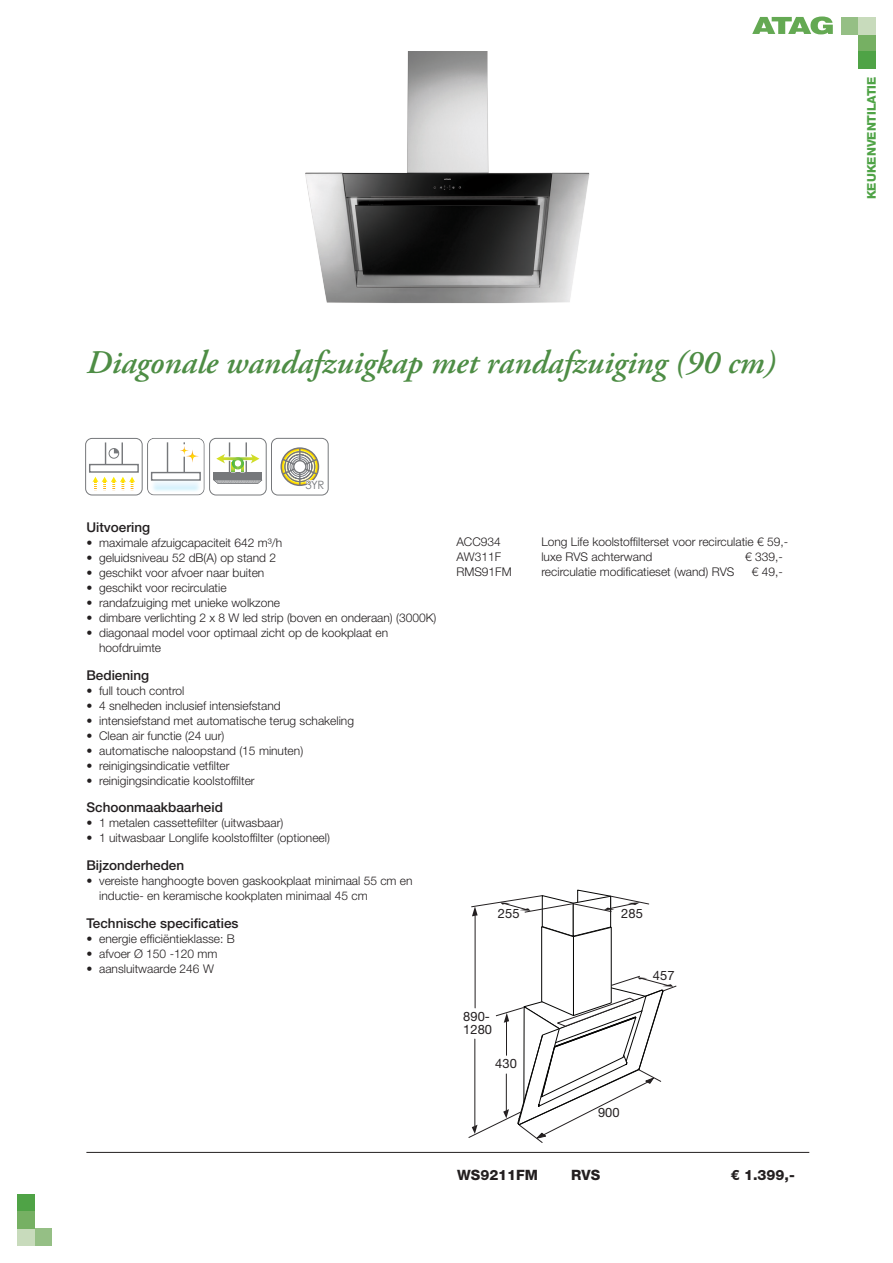
<style>
.page{position:relative;width:893px;height:1263px;background:#fff}
.page>*{position:absolute;margin:0;border:0;box-sizing:border-box;transform-origin:0 0}
.productnaam{font:italic 600 33px "Adobe Garamond Pro";color:#4e8d45}
.type_overzicht{font:800 14.25px "Helvetica Neue LT Std";color:#231f20}
.producttekst_tussenk{font:500 13.5px "Helvetica Neue LT Std";color:#231f20}
.t1{font:12.9px/12.9px "Helvetica Neue";letter-spacing:.01em;color:#231f20}
.accessoire_overzicht{font:300 12px/15px "Helvetica Neue LT Std";color:#231f20}
.t2{font:800 12px "Helvetica Neue LT Std";color:#4fa346}
.t3{font:11.4px "Century Gothic";color:#76787b}
</style>
<div class="page">
<div style="left:859px;top:34px;width:17px;height:17px;background:#76b063"></div>
<div style="left:842px;top:17px;width:17px;height:17px;background:#95bf85"></div>
<div style="left:859px;top:51px;width:17px;height:17px;background:#4fa346"></div>
<div style="left:859px;top:17px;width:17px;height:17px;background:#c8dbbc"></div>
<div style="left:17px;top:1195px;width:17px;height:17px;background:#4fa346"></div>
<div style="left:34px;top:1229px;width:17px;height:17px;background:#95bf85"></div>
<div style="left:17px;top:1229px;width:17px;height:17px;background:#c8dbbc"></div>
<div style="left:17px;top:1212px;width:17px;height:17px;background:#76b063"></div>
<svg style="left:752px;top:16px;width:81px;height:18px"></svg>
<div style="left:85px;top:438px;width:58px;height:57px;border:1px solid #76787b;border-radius:6px"></div>
<div style="left:89px;top:464px;width:50px;height:9px;border:1px solid #76787b"></div>
<svg style="left:105px;top:442px;width:1px;height:23px"></svg>
<svg style="left:92px;top:477px;width:43px;height:12px"></svg>
<hr style="left:94px;top:487px;width:40px;height:1px;background:#fff">
<hr style="left:94px;top:485px;width:40px;height:1px;background:#fff">
<hr style="left:94px;top:483px;width:40px;height:1px;background:#fff">
<div style="left:109px;top:448px;width:10px;height:11px;border:1px solid #76787b;border-radius:50%"></div>
<svg style="left:114px;top:442px;width:9px;height:23px"></svg>
<img style="left:147px;top:438px;width:58px;height:57px">
<div style="left:209px;top:438px;width:58px;height:57px;border:1px solid #76787b;border-radius:6px"></div>
<hr style="left:246px;top:442px;width:1px;height:31px;background:#76787b">
<hr style="left:229px;top:442px;width:1px;height:31px;background:#76787b">
<svg style="left:213px;top:451px;width:50px;height:33px"></svg>
<svg style="left:282px;top:448px;width:36px;height:37px"></svg>
<svg style="left:283px;top:449px;width:34px;height:35px"></svg>
<div style="left:283px;top:450px;width:34px;height:33px;background:#ffe201;border-radius:50%"></div>
<svg style="left:284px;top:450px;width:32px;height:33px"></svg>
<div style="left:285px;top:452px;width:30px;height:29px;background:#787a7b;border-radius:50%"></div>
<svg style="left:285px;top:452px;width:29px;height:29px"></svg>
<div style="left:286px;top:453px;width:27px;height:27px;background:#fcf5bd;border-radius:50%"></div>
<svg style="left:287px;top:453px;width:26px;height:27px"></svg>
<hr style="left:299px;top:448px;width:2px;height:37px;background:#76787b">
<div style="left:280px;top:447px;width:39px;height:39px;border:1px solid #76787b;border-radius:50%"></div>
<div style="left:290px;top:456px;width:20px;height:21px;border:1px solid #76787b;border-radius:50%"></div>
<div style="left:285px;top:451px;width:30px;height:31px;border:1px solid #76787b;border-radius:50%"></div>
<div style="left:287px;top:454px;width:25px;height:25px;border:1px solid #76787b;border-radius:50%"></div>
<div style="left:271px;top:438px;width:58px;height:57px;border:1px solid #76787b;border-radius:6px"></div>
<svg style="left:281px;top:457px;width:39px;height:29px"></svg>
<img style="left:305px;top:51px;width:285px;height:252px">
<hr style="left:86px;top:1152px;width:723px;height:1px;background:#231f20">
<svg style="left:468px;top:889px;width:209px;height:254px"></svg>
<p class="productnaam" style="left:86px;top:343px;width:690px">Diagonale wandafzuigkap met randafzuiging (90 cm)</p>
<p class="t3" style="left:306px;top:477px;width:20px">3YR</p>
<p class="producttekst_tussenk" style="left:86px;top:519px;width:65px">Uitvoering</p>
<p class="accessoire_overzicht" style="left:86px;top:535px;width:197px">• maximale afzuigcapaciteit 642 m³/h</p>
<p class="accessoire_overzicht" style="left:86px;top:550px;width:191px">• geluidsniveau 52 dB(A) op stand 2</p>
<p class="accessoire_overzicht" style="left:86px;top:565px;width:179px">• geschikt voor afvoer naar buiten</p>
<p class="accessoire_overzicht" style="left:86px;top:580px;width:142px">• geschikt voor recirculatie</p>
<p class="accessoire_overzicht" style="left:86px;top:595px;width:195px">• randafzuiging met unieke wolkzone</p>
<p class="accessoire_overzicht" style="left:86px;top:610px;width:351px">• dimbare verlichting 2 x 8 W led strip (boven en onderaan) (3000K)</p>
<p class="accessoire_overzicht" style="left:99px;top:625px;width:290px;text-indent:-13px">• diagonaal model voor optimaal zicht op de kookplaat en hoofdruimte</p>
<p class="producttekst_tussenk" style="left:86px;top:667px;width:64px">Bediening</p>
<p class="accessoire_overzicht" style="left:86px;top:682px;width:100px">• full touch control</p>
<p class="accessoire_overzicht" style="left:86px;top:697px;width:196px">• 4 snelheden inclusief intensiefstand</p>
<p class="accessoire_overzicht" style="left:86px;top:712px;width:269px">• intensiefstand met automatische terug schakeling</p>
<p class="accessoire_overzicht" style="left:86px;top:727px;width:139px">• Clean air functie (24 uur)</p>
<p class="accessoire_overzicht" style="left:86px;top:742px;width:218px">• automatische naloopstand (15 minuten)</p>
<p class="accessoire_overzicht" style="left:86px;top:757px;width:145px">• reinigingsindicatie vetfilter</p>
<p class="accessoire_overzicht" style="left:86px;top:772px;width:170px">• reinigingsindicatie koolstoffilter</p>
<p class="producttekst_tussenk" style="left:86px;top:799px;width:138px">Schoonmaakbaarheid</p>
<p class="accessoire_overzicht" style="left:86px;top:815px;width:199px">• 1 metalen cassettefilter (uitwasbaar)</p>
<p class="accessoire_overzicht" style="left:86px;top:830px;width:245px">• 1 uitwasbaar Longlife koolstoffilter (optioneel)</p>
<p class="producttekst_tussenk" style="left:86px;top:857px;width:99px">Bijzonderheden</p>
<p class="accessoire_overzicht" style="left:99px;top:873px;width:315px;text-indent:-13px">• vereiste hanghoogte boven gaskookplaat minimaal 55 cm en inductie- en keramische kookplaten minimaal 45 cm</p>
<p class="producttekst_tussenk" style="left:86px;top:915px;width:154px">Technische specificaties</p>
<p class="accessoire_overzicht" style="left:86px;top:931px;width:150px">• energie efficiëntieklasse: B</p>
<p class="accessoire_overzicht" style="left:86px;top:946px;width:133px">• afvoer Ø 150 -120 mm</p>
<p class="accessoire_overzicht" style="left:86px;top:961px;width:129px">• aansluitwaarde 246 W</p>
<p class="accessoire_overzicht" style="left:456px;top:534px;width:46px">ACC934</p>
<p class="accessoire_overzicht" style="left:541px;top:534px;width:248px">Long Life koolstoffilterset voor recirculatie € 59,-</p>
<p class="accessoire_overzicht" style="left:456px;top:549px;width:46px">AW311F</p>
<p class="accessoire_overzicht" style="left:541px;top:549px;width:112px">luxe RVS achterwand</p>
<p class="accessoire_overzicht" style="left:745px;top:549px;width:39px">€ 339,-</p>
<p class="accessoire_overzicht" style="left:456px;top:564px;width:57px">RMS91FM</p>
<p class="accessoire_overzicht" style="left:541px;top:564px;width:195px">recirculatie modificatieset (wand) RVS</p>
<p class="accessoire_overzicht" style="left:752px;top:564px;width:33px">€ 49,-</p>
<p class="t1" style="left:498px;top:907px;width:23px">255</p>
<p class="t1" style="left:621px;top:907px;width:23px">285</p>
<p class="t1" style="left:463px;top:1009px;width:31px">890-<br>1280</p>
<p class="t1" style="left:495px;top:1056px;width:23px">430</p>
<p class="t1" style="left:653px;top:969px;width:23px">457</p>
<p class="t1" style="left:598px;top:1105px;width:23px">900</p>
<p class="type_overzicht" style="left:457px;top:1166px;width:83px">WS9211FM</p>
<p class="type_overzicht" style="left:571px;top:1166px;width:31px">RVS</p>
<p class="type_overzicht" style="left:731px;top:1166px;width:66px">€ 1.399,-</p>
<p class="t2" style="left:864px;top:199px;width:124px;rotate:-90deg">KEUKENVENTILATIE</p>
</div>
